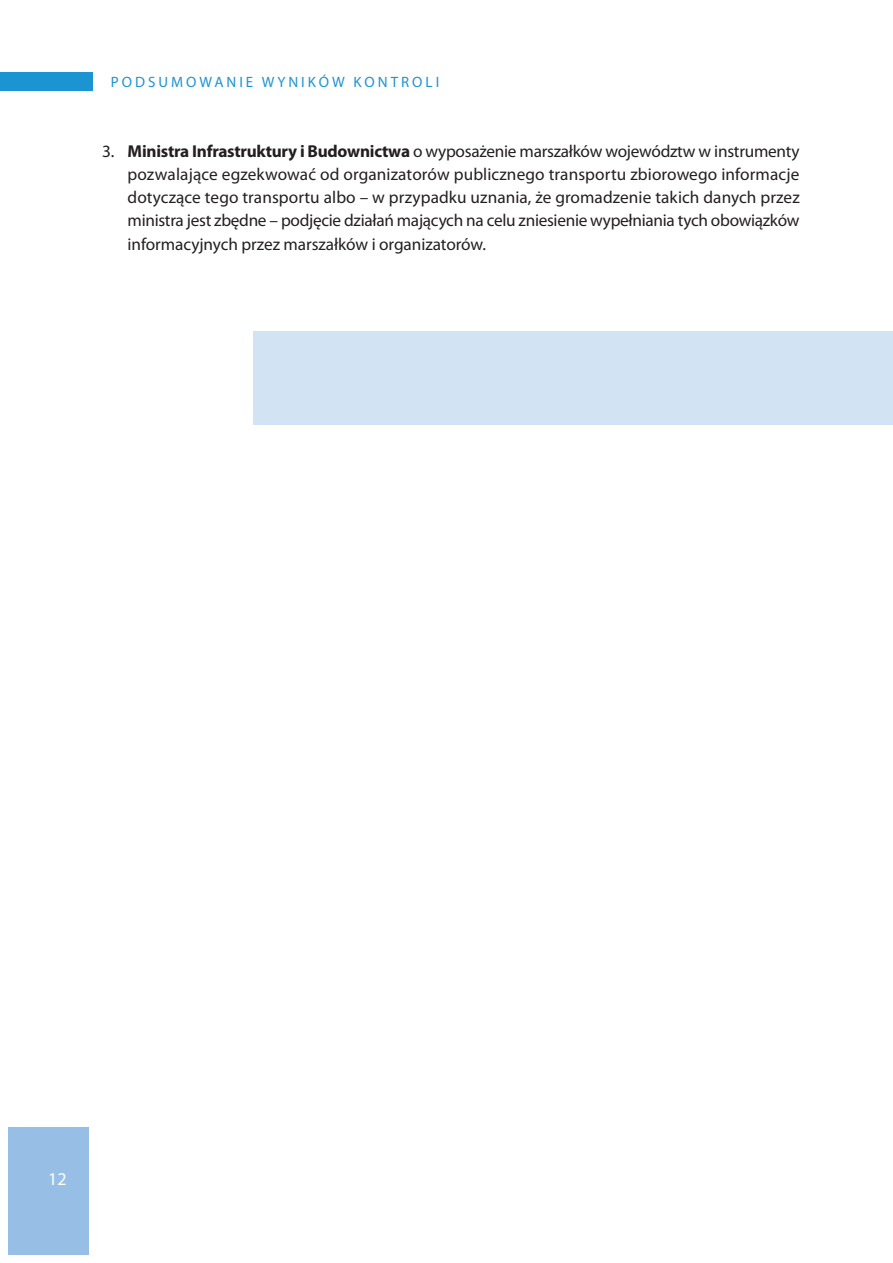
<style>
.page{position:relative;width:893px;height:1263px;background:#fff}
.page>*{position:absolute;margin:0;border:0;box-sizing:border-box;transform-origin:0 0}
.t1{font:18px "Myriad Pro";color:#fff}
.t2{font:17.25px/23.2px "Myriad Pro";letter-spacing:-.005em;color:#231f20;text-align:justify}
.t3{font:15px "Myriad Pro";letter-spacing:.2em;color:#1c94d2}
.s1{font-weight:700}
</style>
<div class="page">
<div style="left:9px;top:1127px;width:80px;height:127px;background:#97bfe6"></div>
<div style="left:0;top:72px;width:93px;height:19px;background:#1c94d2"></div>
<div style="left:254px;top:332px;width:639px;height:93px;background:#d2e3f4"></div>
<p class="t3" style="left:111px;top:73px;width:330px">PODSUMOWANIE WYNIKÓW KONTROLI</p>
<p class="t2" style="left:128px;top:139px;width:674px;text-indent:-26px">3. <span class="s1">Ministra Infrastruktury i Budownictwa</span> o wyposażenie marszałków województw w instrumenty pozwalające egzekwować od organizatorów publicznego transportu zbiorowego informacje dotyczące tego transportu albo – w przypadku uznania, że gromadzenie takich danych przez ministra jest zbędne – podjęcie działań mających na celu zniesienie wypełniania tych obowiązków informacyjnych przez marszałków i organizatorów.</p>
<p class="t1" style="left:48px;top:1168px;width:20px">12</p>
</div>
